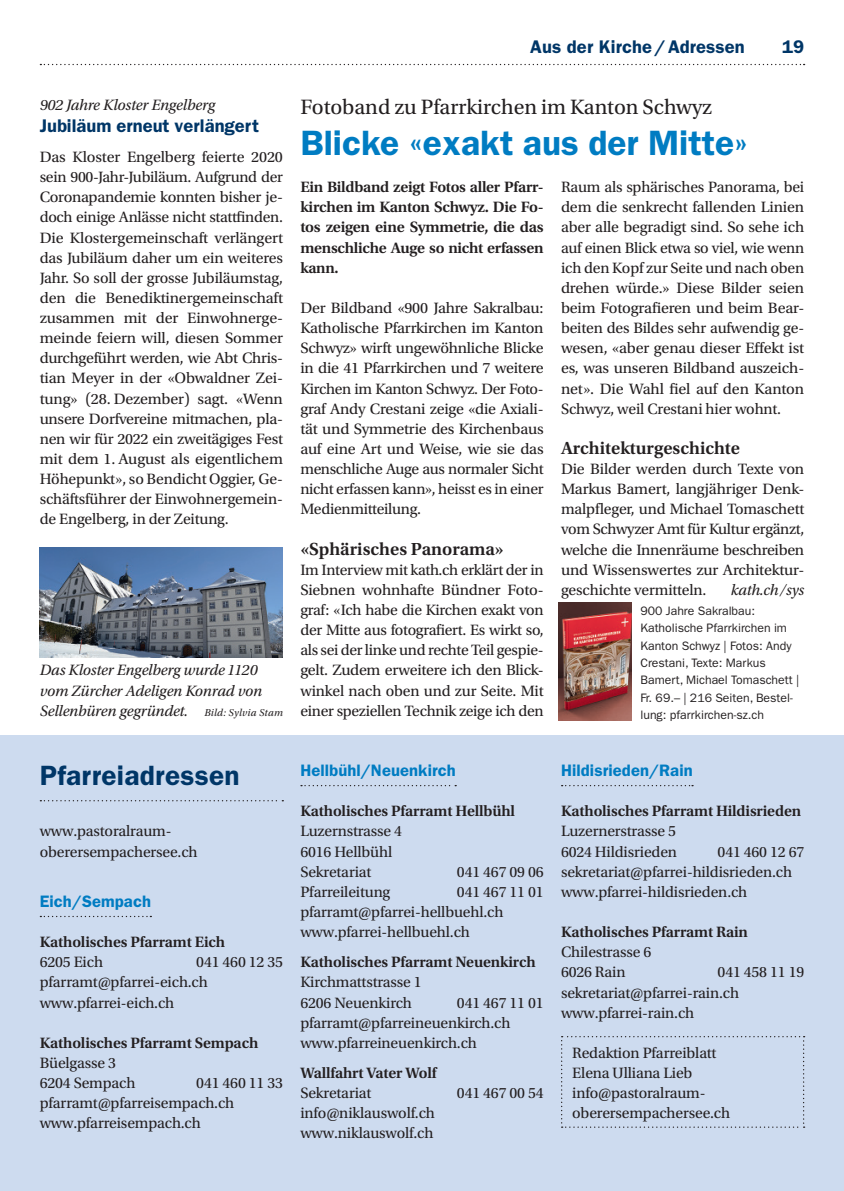
<style>
.page{position:relative;width:844px;height:1191px;background:#fff}
.page>*{position:absolute;margin:0;border:0;box-sizing:border-box;transform-origin:0 0}
.t1{font:600 35.35px "ITC Franklin Gothic Std";color:#007cc2}
.t2{font:600 28px "ITC Franklin Gothic Std";letter-spacing:.01em;color:#003667}
.t3{font:21.88px "Utopia Std";color:#231f20}
.t4{font:600 18.38px "ITC Franklin Gothic Std";letter-spacing:.005em;color:#003667}
.t5{font:600 18.38px "Utopia Std";color:#231f20}
.t6{font:600 16.62px "ITC Franklin Gothic Std";letter-spacing:.005em;color:#007cc2}
.t7{font:15.75px/20.1px "Utopia Std";letter-spacing:-.01em;color:#231f20}
.t8{font:600 15.75px/20.1px "Utopia Std";letter-spacing:-.01em;color:#231f20}
.t9{font:italic 15.75px/20.1px "Utopia Std";letter-spacing:-.01em;color:#231f20}
.t10{font:12.25px/17.3px "ITC Franklin Gothic Std";color:#231f20}
.s1{font-size:10.5px}
</style>
<div class="page">
<svg style="left:40px;top:64px;width:764px;height:1px"></svg>
<div style="left:0;top:735px;width:843px;height:456px;background:#cddbef"></div>
<svg style="left:40px;top:800px;width:243px;height:1px"></svg>
<svg style="left:301px;top:785px;width:155px;height:1px"></svg>
<svg style="left:561px;top:785px;width:131px;height:1px"></svg>
<svg style="left:561px;top:1036px;width:243px;height:91px"></svg>
<svg style="left:40px;top:915px;width:111px;height:2px"></svg>
<img style="left:40px;top:547px;width:243px;height:111px">
<img style="left:558px;top:602px;width:72px;height:118px">
<p class="t9" style="left:40px;top:95px;width:177px">902 Jahre Kloster Engelberg</p>
<p class="t4" style="left:40px;top:115px;width:221px">Jubiläum erneut verlängert</p>
<p class="t7" style="left:40px;top:147px;width:245px;text-align:justify">Das Kloster Engelberg feierte 2020 sein 900-Jahr-Jubiläum. Aufgrund der Coronapandemie konnten bisher je&shy;doch einige Anlässe nicht stattfinden.<br>Die Klostergemeinschaft verlängert das Jubiläum daher um ein weiteres Jahr. So soll der grosse Jubiläumstag, den die Benediktinergemeinschaft zusammen mit der Einwohnerge&shy;meinde feiern will, diesen Sommer durchgeführt werden, wie Abt Chris&shy;tian Meyer in der «Obwaldner Zei&shy;tung» (28. Dezember) sagt. «Wenn unsere Dorfvereine mitmachen, pla&shy;nen wir für 2022 ein zweitägiges Fest mit dem 1. August als eigentlichem Höhepunkt», so Bendicht Oggier, Ge&shy;schäftsführer der Einwohnergemein&shy;de Engelberg, in der Zeitung.</p>
<p class="t9" style="left:40px;top:660px;width:245px">Das Kloster Engelberg wurde 1120 vom Zürcher Adeligen Konrad von<br>Sellenbüren gegründet. <span class="s1">Bild: Sylvia Stam</span></p>
<p class="t4" style="left:530px;top:36px;width:216px">Aus der Kirche/Adressen</p>
<p class="t4" style="left:781px;top:36px;width:24px">19</p>
<h3 class="t3" style="left:300px;top:95px;width:413px">Fotoband zu Pfarrkirchen im Kanton Schwyz</h3>
<h1 class="t1" style="left:300px;top:122px;width:449px">Blicke «exakt aus der Mitte»</h1>
<p class="t7" style="left:561px;top:177px;width:245px;text-align:justify">Raum als sphärisches Panorama, bei dem die senkrecht fallenden Linien aber alle begradigt sind. So sehe ich auf einen Blick etwa so viel, wie wenn ich den Kopf zur Seite und nach oben drehen würde.» Diese Bilder seien beim Fotografieren und beim Bear&shy;beiten des Bildes sehr aufwendig ge&shy;wesen, «aber genau dieser Effekt ist es, was unseren Bildband auszeich&shy;net». Die Wahl fiel auf den Kanton Schwyz, weil Crestani hier wohnt.</p>
<p class="t5" style="left:561px;top:437px;width:181px">Architekturgeschichte</p>
<p class="t7" style="left:561px;top:459px;width:245px;text-align:justify">Die Bilder werden durch Texte von Markus Bamert, langjähriger Denk&shy;malpfleger, und Michael Tomaschett vom Schwyzer Amt für Kultur ergänzt, welche die Innenräume beschreiben und Wissenswertes zur Architektur&shy;geschichte vermitteln.</p>
<p class="t8" style="left:300px;top:177px;width:245px">Ein Bildband zeigt Fotos aller Pfarr&shy;kirchen im Kanton Schwyz. Die Fo&shy;tos zeigen eine Symmetrie, die das menschliche Auge so nicht erfassen kann.</p>
<p class="t7" style="left:300px;top:298px;width:245px;text-align:justify">Der Bildband «900 Jahre Sakralbau:<br>Katholische Pfarrkirchen im Kanton Schwyz» wirft ungewöhnliche Blicke in die 41 Pfarrkirchen und 7 weitere Kirchen im Kanton Schwyz. Der Foto&shy;graf Andy Crestani zeige «die Axiali&shy;tät und Symmetrie des Kirchenbaus auf eine Art und Weise, wie sie das menschliche Auge aus normaler Sicht nicht erfassen kann», heisst es in einer Medienmitteilung.</p>
<p class="t5" style="left:300px;top:538px;width:205px">«Sphärisches Panorama»</p>
<p class="t7" style="left:300px;top:560px;width:245px;text-align:justify">Im Interview mit kath.ch erklärt der in Siebnen wohnhafte Bündner Foto&shy;graf: «Ich habe die Kirchen exakt von der Mitte aus fotografiert. Es wirkt so, als sei der linke und rechte Teil gespie&shy;gelt. Zudem erweitere ich den Blick&shy;winkel nach oben und zur Seite. Mit einer speziellen Technik zeige ich den</p>
<p class="t9" style="left:730px;top:580px;width:75px">kath.ch/sys</p>
<p class="t10" style="left:640px;top:602px;width:160px">900 Jahre Sakralbau:<br>Katholische Pfarrkirchen im<br>Kanton Schwyz | Fotos: Andy<br>Crestani, Texte: Markus<br>Bamert, Michael Tomaschett |<br>Fr. 69.– | 216 Seiten, Bestel&shy;lung: pfarrkirchen-sz.ch</p>
<h2 class="t2" style="left:40px;top:759px;width:201px">Pfarreiadressen</h2>
<p class="t6" style="left:300px;top:760px;width:157px">Hellbühl/Neuenkirch</p>
<p class="t8" style="left:300px;top:801px;width:216px">Katholisches Pfarramt Hellbühl</p>
<p class="t7" style="left:300px;top:821px;width:103px">Luzernstrasse 4<br>6016 Hellbühl<br>Sekretariat</p>
<p class="t7" style="left:40px;top:821px;width:159px">www.pastoralraum&shy;oberersempachersee.ch</p>
<p class="t6" style="left:40px;top:891px;width:113px">Eich/Sempach</p>
<p class="t8" style="left:40px;top:932px;width:187px">Katholisches Pfarramt Eich</p>
<p class="t7" style="left:40px;top:952px;width:65px">6205 Eich</p>
<p class="t7" style="left:457px;top:862px;width:88px">041 467 09 06</p>
<p class="t7" style="left:300px;top:882px;width:91px">Pfarreileitung</p>
<p class="t7" style="left:300px;top:882px;width:245px;text-indent:156px">041 467 11 01 pfarramt@pfarrei-hellbuehl.ch www.pfarrei-hellbuehl.ch</p>
<p class="t8" style="left:300px;top:952px;width:237px">Katholisches Pfarramt Neuenkirch</p>
<p class="t7" style="left:300px;top:972px;width:123px">Kirchmattstrasse 1<br>6206 Neuenkirch</p>
<p class="t7" style="left:40px;top:952px;width:245px;text-indent:156px">041 460 12 35 pfarramt@pfarrei-eich.ch www.pfarrei-eich.ch</p>
<p class="t8" style="left:40px;top:1032px;width:220px">Katholisches Pfarramt Sempach</p>
<p class="t7" style="left:40px;top:1053px;width:97px">Büelgasse 3<br>6204 Sempach</p>
<p class="t7" style="left:300px;top:992px;width:245px;text-indent:156px">041 467 11 01 pfarramt@pfarreineuenkirch.ch www.pfarreineuenkirch.ch</p>
<p class="t8" style="left:300px;top:1063px;width:138px">Wallfahrt Vater Wolf</p>
<p class="t7" style="left:300px;top:1083px;width:73px">Sekretariat</p>
<p class="t7" style="left:457px;top:1083px;width:88px">041 467 00 54</p>
<p class="t7" style="left:300px;top:1103px;width:136px">info@niklauswolf.ch www.niklauswolf.ch</p>
<p class="t7" style="left:40px;top:1073px;width:245px;text-indent:156px">041 460 11 33 pfarramt@pfarreisempach.ch www.pfarreisempach.ch</p>
<p class="t6" style="left:561px;top:760px;width:133px">Hildisrieden/Rain</p>
<p class="t8" style="left:561px;top:801px;width:242px">Katholisches Pfarramt Hildisrieden</p>
<p class="t7" style="left:561px;top:821px;width:118px">Luzernerstrasse 5<br>6024 Hildisrieden</p>
<p class="t7" style="left:561px;top:841px;width:245px;text-indent:156px">041 460 12 67 sekretariat@pfarrei-hildisrieden.ch www.pfarrei-hildisrieden.ch</p>
<p class="t8" style="left:561px;top:922px;width:188px">Katholisches Pfarramt Rain</p>
<p class="t7" style="left:561px;top:942px;width:92px">Chilestrasse 6<br>6026 Rain</p>
<p class="t7" style="left:561px;top:962px;width:245px;text-indent:156px">041 458 11 19 sekretariat@pfarrei-rain.ch www.pfarrei-rain.ch</p>
<p class="t7" style="left:572px;top:1043px;width:159px">Redaktion Pfarreiblatt<br>Elena Ulliana Lieb info@pastoralraum&shy;oberersempachersee.ch</p>
</div>
